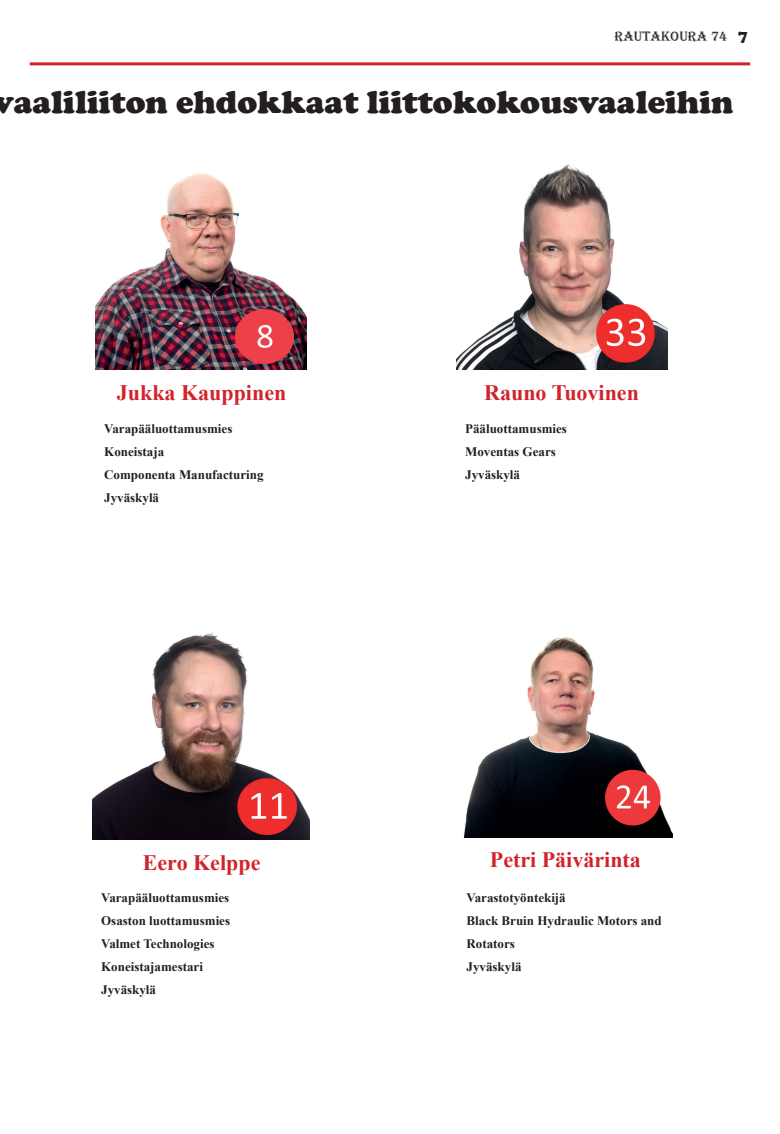
<style>
.page{position:relative;width:780px;height:1134px;background:#fff}
.page>*{position:absolute;margin:0;border:0;box-sizing:border-box;transform-origin:0 0}
.t1{font:900 33px "Cooper";color:#231f20}
.t2{font:700 22px "Times New Roman";color:#d1232a}
.t3{font:14px "Algerian";color:#231f20}
.t4{font:700 13px/23px "Times New Roman";color:#231f20}
.s1{font-family:"Cooper";font-weight:900;font-size:16px}
</style>
<div class="page">
<hr style="left:30px;top:62px;width:720px;height:3px;background:#d22229">
<img style="left:93px;top:632px;width:217px;height:208px">
<img style="left:456px;top:164px;width:211px;height:206px">
<img style="left:463px;top:637px;width:209px;height:200px">
<img style="left:96px;top:173px;width:210px;height:197px">
<p class="t3" style="left:614px;top:28px;width:20px">RAUTA</p>
<p class="t3" style="left:661px;top:28px;width:88px">KOURA 74 <span class="s1">7</span></p>
<h1 class="t1" style="left:-6px;top:83px;width:741px">vaaliliiton ehdokkaat liittokokousvaaleihin</h1>
<h2 class="t2" style="left:117px;top:377px;width:171px">Jukka Kauppinen</h2>
<p class="t4" style="left:104px;top:416px;width:161px">Varapääluottamusmies<br>Koneistaja<br>Componenta Manufacturing<br>Jyväskylä</p>
<h2 class="t2" style="left:484px;top:377px;width:156px">Rauno Tuovinen</h2>
<p class="t4" style="left:465px;top:416px;width:103px">Pääluottamusmies<br>Moventas Gears<br>Jyväskylä</p>
<h2 class="t2" style="left:143px;top:847px;width:119px">Eero Kelppe</h2>
<h2 class="t2" style="left:490px;top:844px;width:152px">Petri Päivärinta</h2>
<p class="t4" style="left:101px;top:885px;width:130px">Varapääluottamusmies<br>Osaston luottamusmies<br>Valmet Technologies<br>Koneistajamestari<br>Jyväskylä</p>
<p class="t4" style="left:466px;top:885px;width:197px">Varastotyöntekijä<br>Black Bruin Hydraulic Motors and<br>Rotators<br>Jyväskylä</p>
</div>
